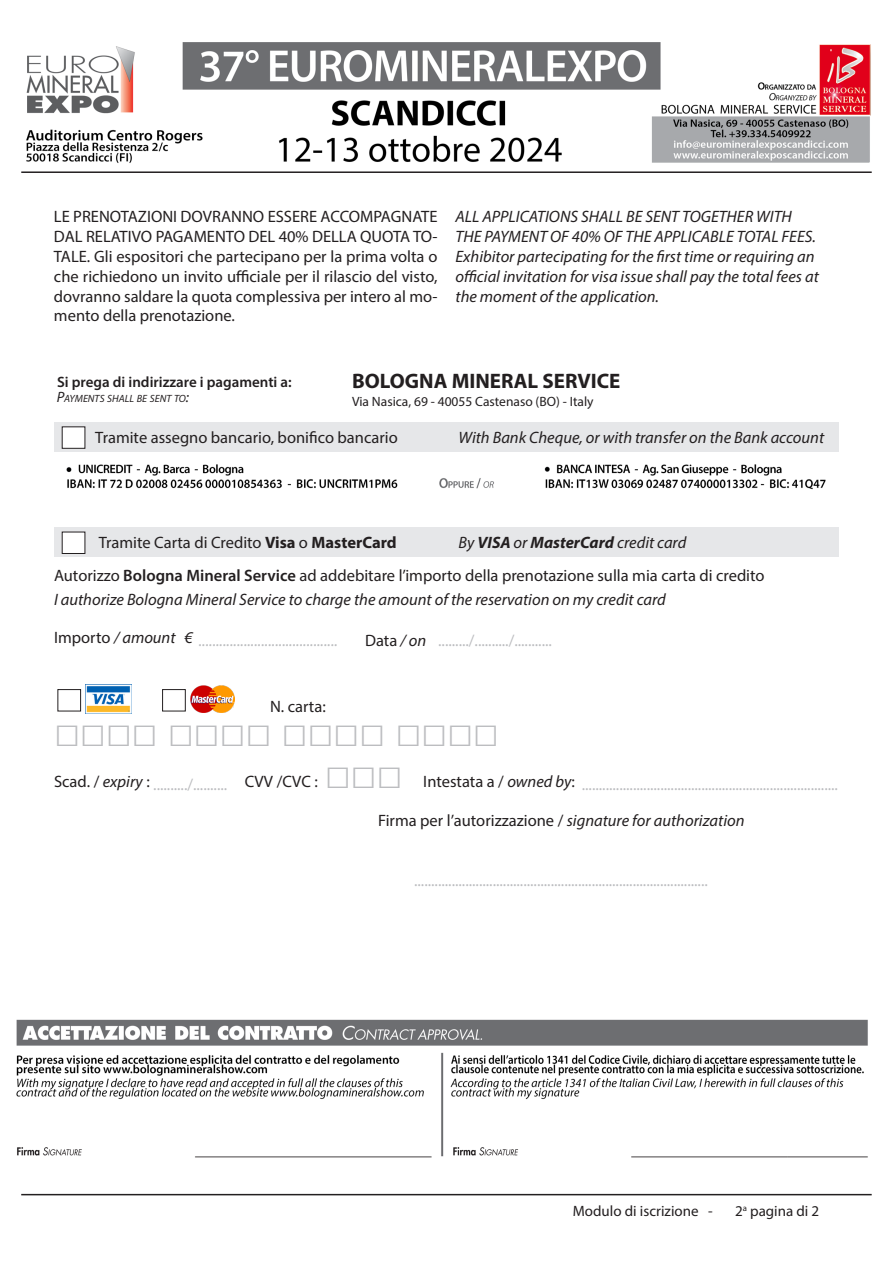
<style>
.page{position:relative;width:893px;height:1263px;background:#fff}
.page>*{position:absolute;margin:0;border:0;box-sizing:border-box;transform-origin:0 0}
.t1{font:43.5px "Franklin Gothic";color:#bcbdc0}
.t2{font:700 21px "Myriad Pro";color:#231f20}
.t3{font:16.5px/19.8px "Myriad Pro";color:#231f20;text-align:justify}
.t4{font:italic 16.5px "Myriad Pro";color:#231f20}
.t5{font:16.5px "Myriad Pro";color:#bcbdc0}
.t6{font:italic 16.5px "Myriad Pro";color:#bcbdc0}
.t7{font:600 15px "Myriad Pro";color:#231f20}
.t8{font:15px "Myriad Pro";color:#231f20}
.t9{font:13.5px "Myriad Pro";color:#231f20}
.t10{font:italic 10.5px "Myriad Pro";color:#231f20}
.s1{font-size:15px}
.s2{font-weight:700}
.s3{font-weight:600}
.s4{color:#231f20}
.s5{font-style:italic;color:#231f20}
.s6{font-style:italic}
</style>
<div class="page">
<img style="left:26px;top:42px;width:845px;height:121px">
<img style="left:16px;top:1019px;width:852px;height:139px">
<hr style="left:21px;top:171px;width:851px;height:2px;background:#231f20">
<div style="left:54px;top:423px;width:401px;height:29px;background:#e6e7e9"></div>
<div style="left:455px;top:423px;width:384px;height:29px;background:#e6e7e9"></div>
<img style="left:66px;top:464px;width:760px;height:26px">
<div style="left:54px;top:528px;width:401px;height:29px;background:#e6e7e9"></div>
<div style="left:455px;top:528px;width:384px;height:29px;background:#e6e7e9"></div>
<hr style="left:21px;top:1194px;width:851px;height:1px;background:#231f20">
<img style="left:85px;top:685px;width:47px;height:29px">
<img style="left:191px;top:686px;width:44px;height:26px">
<div style="left:62px;top:427px;width:23px;height:21px;background:#fff"></div>
<div style="left:62px;top:532px;width:23px;height:21px;background:#fff"></div>
<div style="left:62px;top:532px;width:23px;height:22px;border:1px solid #231f20"></div>
<div style="left:58px;top:689px;width:23px;height:22px;border:1px solid #231f20"></div>
<div style="left:162px;top:689px;width:23px;height:22px;border:1px solid #231f20"></div>
<p class="t3" style="left:54px;top:207px;width:385px">LE PRENOTAZIONI DOVRANNO ESSERE ACCOMPAGNATE DAL RELATIVO PAGAMENTO DEL 40% DELLA QUOTA TO-TALE. Gli espositori che partecipano per la prima volta o che richiedono un invito ufficiale per il rilascio del visto, dovranno saldare la quota complessiva per intero al mo&shy;mento della prenotazione.</p>
<p class="t4" style="left:455px;top:207px;width:338px">ALL APPLICATIONS SHALL BE SENT TOGETHER WITH</p>
<p class="t4" style="left:455px;top:226px;width:362px">THE PAYMENT OF 40% OF THE APPLICABLE TOTAL FEES.</p>
<p class="t4" style="left:455px;top:246px;width:361px">Exhibitor partecipating for the first time or requiring an</p>
<p class="t4" style="left:455px;top:266px;width:365px">official invitation for visa issue shall pay the total fees at</p>
<p class="t4" style="left:455px;top:286px;width:205px">the moment of the application.</p>
<p class="t7" style="left:57px;top:372px;width:236px">Si prega di indirizzare i pagamenti a:</p>
<p class="t10" style="left:57px;top:392px;width:134px"><span class="s1">P</span>AYMENTS SHALL BE SENT TO<span class="s1">:</span></p>
<p class="t2" style="left:352px;top:367px;width:270px">BOLOGNA MINERAL SERVICE</p>
<p class="t9" style="left:352px;top:393px;width:243px">Via Nasica, 69 - 40055 Castenaso (BO) - Italy</p>
<p class="t3" style="left:95px;top:428px;width:304px">Tramite assegno bancario, bonifico bancario</p>
<p class="t4" style="left:458px;top:428px;width:367px">With Bank Cheque, or with transfer on the Bank account</p>
<p class="t3" style="left:99px;top:533px;width:299px">Tramite Carta di Credito <span class="s2">Visa</span> o <span class="s2">MasterCard</span></p>
<p class="t4" style="left:458px;top:533px;width:229px">By <span class="s2">VISA</span> or <span class="s2">MasterCard</span> credit card</p>
<p class="t3" style="left:54px;top:565px;width:712px">Autorizzo <span class="s3">Bologna Mineral Service</span> ad addebitare l’importo della prenotazione sulla mia carta di credito</p>
<p class="t4" style="left:54px;top:589px;width:613px">I authorize Bologna Mineral Service to charge the amount of the reservation on my credit card</p>
<p class="t6" style="left:54px;top:630px;width:286px"><sup>Importo</sup> <sup>/</sup> <sup>amount</sup> <sup>€</sup> ........................................</p>
<p class="t5" style="left:365px;top:630px;width:188px"><span class="s4">Data</span> <span class="s5">/ on</span> ........./........../...........</p>
<p class="t3" style="left:270px;top:696px;width:57px">N. carta:</p>
<p class="t1" style="left:54px;top:705px;width:447px">□□□□ □□□□ □□□□ □□□□</p>
<p class="t5" style="left:54px;top:774px;width:265px"><sup>Scad.</sup> <sup>/</sup> <sup>expiry</sup> <sup>:</sup> ........../.......... <sup>CVV</sup> <sup>/CVC</sup> <sup>:</sup></p>
<p class="t1" style="left:325px;top:746px;width:79px">□□□</p>
<p class="t5" style="left:423px;top:774px;width:416px"><sup>Intestata</sup> <sup>a</sup> <sup>/</sup> <sup>owned</sup> <sup>by</sup><sup>:</sup> ...........................................................................</p>
<p class="t3" style="left:378px;top:810px;width:368px">Firma per l’autorizzazione / <span class="s6">signature for authorization</span></p>
<p class="t5" style="left:414px;top:870px;width:295px">......................................................................................</p>
<p class="t8" style="left:573px;top:1201px;width:142px">Modulo di iscrizione -</p>
<p class="t8" style="left:735px;top:1201px;width:86px">2<sup>a</sup> pagina di 2</p>
</div>
